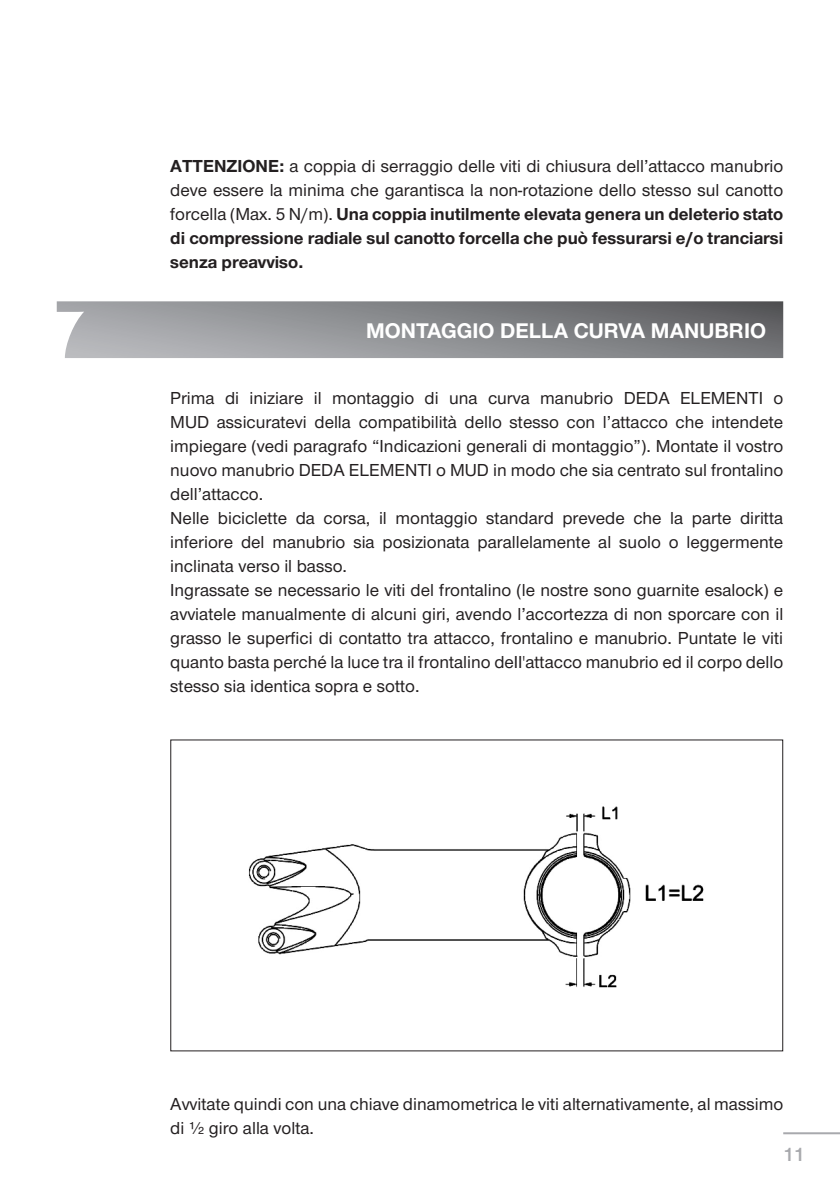
<style>
.page{position:relative;width:840px;height:1191px;background:#fff}
.page>*{position:absolute;margin:0;border:0;box-sizing:border-box;transform-origin:0 0}
.t1{font:700 22px "Nimbus San Nov";color:#fff}
.t2{font:20px "Nimbus San Nov Sem Bol";color:#a8a9ad}
.t3{font:500 18px/24px "Nimbus San Nov";color:#231f20}
.t4{font:700 18px/24px "Nimbus San Nov";color:#231f20;text-align:justify}
.s1{font-weight:500}
</style>
<div class="page">
<hr style="left:782px;top:1132px;width:57px;height:2px;background:#a8a9ad">
<svg style="left:57px;top:301px;width:725px;height:57px;background:#8e8f92"></svg>
<img style="left:248px;top:806px;width:456px;height:182px">
<p class="t4" style="left:170px;top:154px;width:614px">Attenzione: <span class="s1">a coppia di serraggio delle viti di chiusura dell’attacco manubrio deve essere la minima che garantisca la non-rotazione dello stesso sul canotto forcella (Max. 5 N/m).</span> Una coppia inutilmente elevata genera un deleterio stato di compressione radiale sul canotto forcella che può fessurarsi e/o tranciarsi senza preavviso.</p>
<p class="t1" style="left:366px;top:318px;width:401px">Montaggio della curva manubrio</p>
<p class="t3" style="left:170px;top:386px;width:614px">Prima di iniziare il montaggio di una curva manubrio DEDA ELEMENTI o MUD assicuratevi della compatibilità dello stesso con l’attacco che intendete impiegare (vedi paragrafo “Indicazioni generali di montaggio”). Montate il vostro nuovo manubrio DEDA ELEMENTI o MUD in modo che sia centrato sul frontalino dell’attacco.<br>Nelle biciclette da corsa, il montaggio standard prevede che la parte diritta inferiore del manubrio sia posizionata parallelamente al suolo o leggermente inclinata verso il basso.<br>Ingrassate se necessario le viti del frontalino (le nostre sono guarnite esalock) e avviatele manualmente di alcuni giri, avendo l’accortezza di non sporcare con il grasso le superfici di contatto tra attacco, frontalino e manubrio. Puntate le viti quanto basta perché la luce tra il frontalino deII'attacco manubrio ed il corpo dello stesso sia identica sopra e sotto.</p>
<p class="t3" style="left:170px;top:1092px;width:614px">Avvitate quindi con una chiave dinamometrica le viti alternativamente, al massimo di ½ giro alla volta.</p>
<p class="t2" style="left:782px;top:1142px;width:23px">11</p>
</div>
